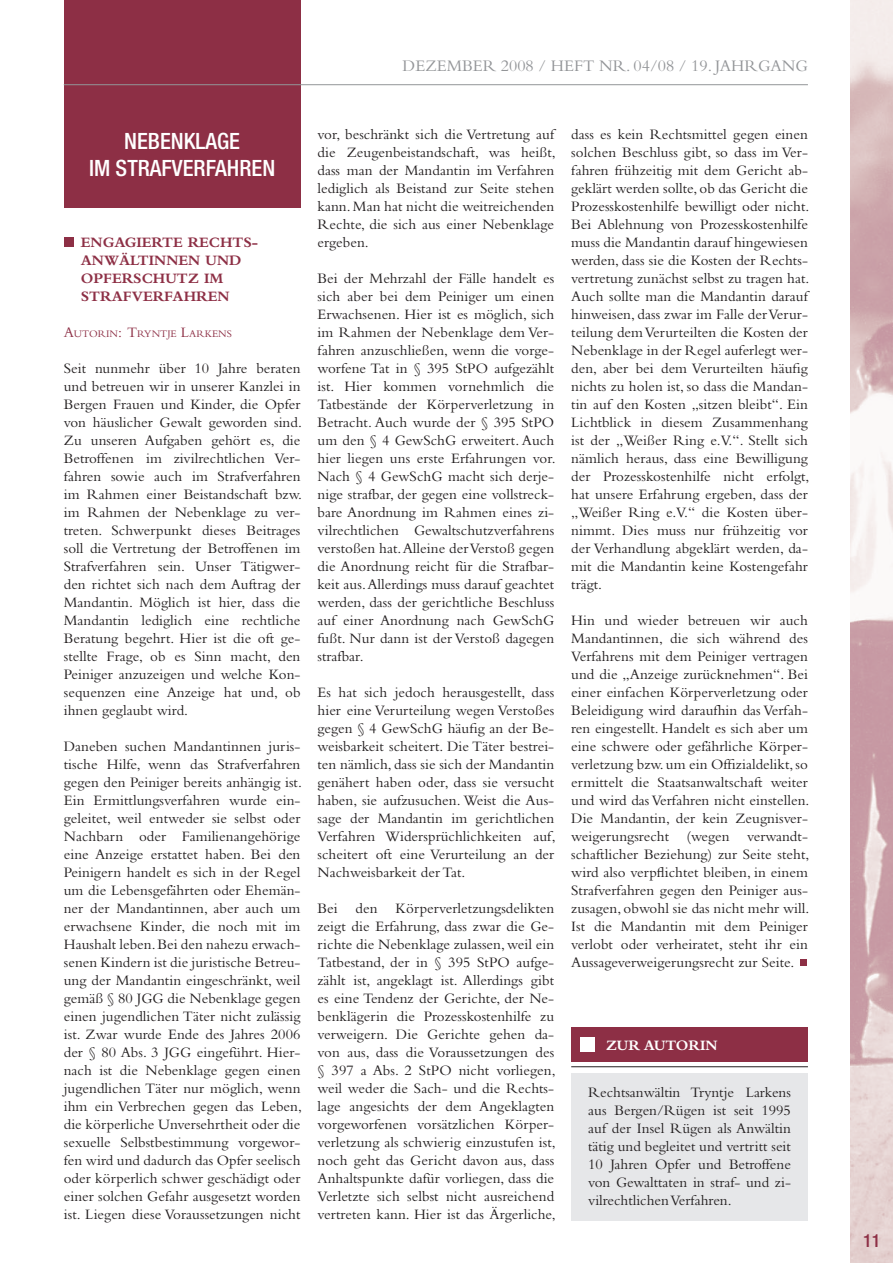
<style>
.page{position:relative;width:893px;height:1263px;background:#fff}
.page>*{position:absolute;margin:0;border:0;box-sizing:border-box;transform-origin:0 0}
.t1{font:500 condensed 22.5px/27px "Helvetica Neue";color:#fff;text-align:center}
.t2{font:500 condensed 18px "Helvetica Neue";color:#8d2f45}
.t3{font:16.8px "Bembo";color:#939598}
.t4{font:15px/18px "Bembo";letter-spacing:.005em;color:#231f20;text-align:justify}
.t5{font:700 15px/18px "Bembo";color:#8d2f45}
.t6{font:700 15px "Bembo";color:#fff}
.t7{font:10.5px "Bembo";color:#8d2f45}
.s1{font-size:15px}
</style>
<div class="page">
<img style="left:850px;top:0;width:43px;height:1263px">
<div style="left:64px;top:0;width:236px;height:208px;background:#8d2f45"></div>
<div style="left:64px;top:237px;width:9px;height:10px;background:#8d2f45"></div>
<hr style="left:64px;top:84px;width:744px;height:1px;background:#939598">
<div style="left:571px;top:1073px;width:237px;height:147px;background:#e6e7e9"></div>
<div style="left:572px;top:1028px;width:236px;height:34px;background:#8d2f45"></div>
<div style="left:580px;top:1037px;width:14px;height:15px;background:#fff"></div>
<hr style="left:571px;top:1066px;width:237px;height:1px;background:#231f20">
<div style="left:800px;top:959px;width:7px;height:6px;background:#8d2f45"></div>
<p class="t3" style="left:403px;top:56px;width:26px">Dezember</p>
<p class="t3" style="left:501px;top:56px;width:75px">2008 / Heft</p>
<p class="t3" style="left:599px;top:56px;width:135px">Nr. 04/08 / 19. Jahrgang</p>
<h1 class="t1" style="left:89px;top:128px;width:188px">NEBENKLAGE<br>IM STRAFVERFAHREN</h1>
<p class="t5" style="left:81px;top:233px;width:179px">ENGAGIERTE RECHTS-<br>ANWÄLTINNEN UND<br>OPFERSCHUTZ IM<br>STRAFVERFAHREN</p>
<p class="t7" style="left:64px;top:327px;width:170px"><span class="s1">A</span>utorin<span class="s1">: T</span>ryntje <span class="s1">L</span>arkens</p>
<p class="t4" style="left:64px;top:359px;width:240px">Seit nunmehr über 10 Jahre beraten und betreuen wir in unserer Kanzlei in Bergen Frauen und Kinder, die Opfer von häuslicher Gewalt geworden sind.<br>Zu unseren Aufgaben gehört es, die Betroffenen im zivilrechtlichen Ver&shy;fahren sowie auch im Strafverfahren im Rahmen einer Beistandschaft bzw. im Rahmen der Nebenklage zu ver&shy;treten. Schwerpunkt dieses Beitrages soll die Vertretung der Betroffenen im Strafverfahren sein. Unser Tätigwer&shy;den richtet sich nach dem Auftrag der Mandantin. Möglich ist hier, dass die Mandantin lediglich eine rechtliche Beratung begehrt. Hier ist die oft ge&shy;stellte Frage, ob es Sinn macht, den Peiniger anzuzeigen und welche Kon&shy;sequenzen eine Anzeige hat und, ob ihnen geglaubt wird.</p>
<p class="t4" style="left:64px;top:737px;width:240px">Daneben suchen Mandantinnen juris&shy;tische Hilfe, wenn das Strafverfahren gegen den Peiniger bereits anhängig ist.<br>Ein Ermittlungsverfahren wurde ein&shy;geleitet, weil entweder sie selbst oder Nachbarn oder Familienangehörige eine Anzeige erstattet haben. Bei den Peinigern handelt es sich in der Regel um die Lebensgefährten oder Ehemän&shy;ner der Mandantinnen, aber auch um erwachsene Kinder, die noch mit im Haushalt leben. Bei den nahezu erwach&shy;senen Kindern ist die juristische Betreu&shy;ung der Mandantin eingeschränkt, weil gemäß § 80 JGG die Nebenklage gegen einen jugendlichen Täter nicht zulässig ist. Zwar wurde Ende des Jahres 2006 der § 80 Abs. 3 JGG eingeführt. Hier&shy;nach ist die Nebenklage gegen einen jugendlichen Täter nur möglich, wenn ihm ein Verbrechen gegen das Leben, die körperliche Unversehrtheit oder die sexuelle Selbstbestimmung vorgewor&shy;fen wird und dadurch das Opfer seelisch oder körperlich schwer geschädigt oder einer solchen Gefahr ausgesetzt worden ist. Liegen diese Voraussetzungen nicht</p>
<p class="t4" style="left:317px;top:125px;width:240px">vor, beschränkt sich die Vertretung auf die Zeugenbeistandschaft, was heißt, dass man der Mandantin im Verfahren lediglich als Beistand zur Seite stehen kann. Man hat nicht die weitreichenden Rechte, die sich aus einer Nebenklage ergeben.</p>
<p class="t4" style="left:317px;top:269px;width:240px">Bei der Mehrzahl der Fälle handelt es sich aber bei dem Peiniger um einen Erwachsenen. Hier ist es möglich, sich im Rahmen der Nebenklage dem Ver&shy;fahren anzuschließen, wenn die vorge&shy;worfene Tat in § 395 StPO aufgezählt ist. Hier kommen vornehmlich die Tatbestände der Körperverletzung in Betracht. Auch wurde der § 395 StPO um den § 4 GewSchG erweitert. Auch hier liegen uns erste Erfahrungen vor.<br>Nach § 4 GewSchG macht sich derje&shy;nige strafbar, der gegen eine vollstreck&shy;bare Anordnung im Rahmen eines zi&shy;vilrechtlichen Gewaltschutzverfahrens verstoßen hat. Alleine der Verstoß gegen die Anordnung reicht für die Strafbar&shy;keit aus. Allerdings muss darauf geachtet werden, dass der gerichtliche Beschluss auf einer Anordnung nach GewSchG fußt. Nur dann ist der Verstoß dagegen strafbar.</p>
<p class="t4" style="left:317px;top:683px;width:240px">Es hat sich jedoch herausgestellt, dass hier eine Verurteilung wegen Verstoßes gegen § 4 GewSchG häufig an der Be&shy;weisbarkeit scheitert. Die Täter bestrei&shy;ten nämlich, dass sie sich der Mandantin genähert haben oder, dass sie versucht haben, sie aufzusuchen. Weist die Aus&shy;sage der Mandantin im gerichtlichen Verfahren Widersprüchlichkeiten auf, scheitert oft eine Verurteilung an der Nachweisbarkeit der Tat.</p>
<p class="t4" style="left:317px;top:899px;width:240px">Bei den Körperverletzungsdelikten zeigt die Erfahrung, dass zwar die Ge&shy;richte die Nebenklage zulassen, weil ein Tatbestand, der in § 395 StPO aufge&shy;zählt ist, angeklagt ist. Allerdings gibt es eine Tendenz der Gerichte, der Ne&shy;benklägerin die Prozesskostenhilfe zu verweigern. Die Gerichte gehen da&shy;von aus, dass die Voraussetzungen des § 397 a Abs. 2 StPO nicht vorliegen, weil weder die Sach- und die Rechts&shy;lage angesichts der dem Angeklagten vorgeworfenen vorsätzlichen Körper&shy;verletzung als schwierig einzustufen ist, noch geht das Gericht davon aus, dass Anhaltspunkte dafür vorliegen, dass die Verletzte sich selbst nicht ausreichend vertreten kann. Hier ist das Ärgerliche,</p>
<p class="t4" style="left:571px;top:125px;width:240px">dass es kein Rechtsmittel gegen einen solchen Beschluss gibt, so dass im Ver&shy;fahren frühzeitig mit dem Gericht ab&shy;geklärt werden sollte, ob das Gericht die Prozesskostenhilfe bewilligt oder nicht.<br>Bei Ablehnung von Prozesskostenhilfe muss die Mandantin darauf hingewiesen werden, dass sie die Kosten der Rechts&shy;vertretung zunächst selbst zu tragen hat.<br>Auch sollte man die Mandantin darauf hinweisen, dass zwar im Falle der Verur&shy;teilung dem Verurteilten die Kosten der Nebenklage in der Regel auferlegt wer&shy;den, aber bei dem Verurteilten häufig nichts zu holen ist, so dass die Mandan&shy;tin auf den Kosten „sitzen bleibt“. Ein Lichtblick in diesem Zusammenhang ist der „Weißer Ring e.V.“. Stellt sich nämlich heraus, dass eine Bewilligung der Prozesskostenhilfe nicht erfolgt, hat unsere Erfahrung ergeben, dass der „Weißer Ring e.V.“ die Kosten über&shy;nimmt. Dies muss nur frühzeitig vor der Verhandlung abgeklärt werden, da&shy;mit die Mandantin keine Kostengefahr trägt.</p>
<p class="t4" style="left:571px;top:611px;width:240px">Hin und wieder betreuen wir auch Mandantinnen, die sich während des Verfahrens mit dem Peiniger vertragen und die „Anzeige zurücknehmen“. Bei einer einfachen Körperverletzung oder Beleidigung wird daraufhin das Verfah&shy;ren eingestellt. Handelt es sich aber um eine schwere oder gefährliche Körper&shy;verletzung bzw. um ein Offizialdelikt, so ermittelt die Staatsanwaltschaft weiter und wird das Verfahren nicht einstellen.<br>Die Mandantin, der kein Zeugnisver&shy;weigerungsrecht (wegen verwandt&shy;schaftlicher Beziehung) zur Seite steht, wird also verpflichtet bleiben, in einem Strafverfahren gegen den Peiniger aus&shy;zusagen, obwohl sie das nicht mehr will.<br>Ist die Mandantin mit dem Peiniger verlobt oder verheiratet, steht ihr ein Aussageverweigerungsrecht zur Seite.</p>
<p class="t6" style="left:606px;top:1037px;width:114px">ZUR AUTORIN</p>
<p class="t4" style="left:588px;top:1083px;width:204px">Rechtsanwältin Tryntje Larkens aus Bergen/Rügen ist seit 1995 auf der Insel Rügen als Anwältin tätig und begleitet und vertritt seit 10 Jahren Opfer und Betroffene von Gewalttaten in straf- und zi&shy;vilrechtlichen Verfahren.</p>
<p class="t2" style="left:863px;top:1229px;width:8px">11</p>
</div>
